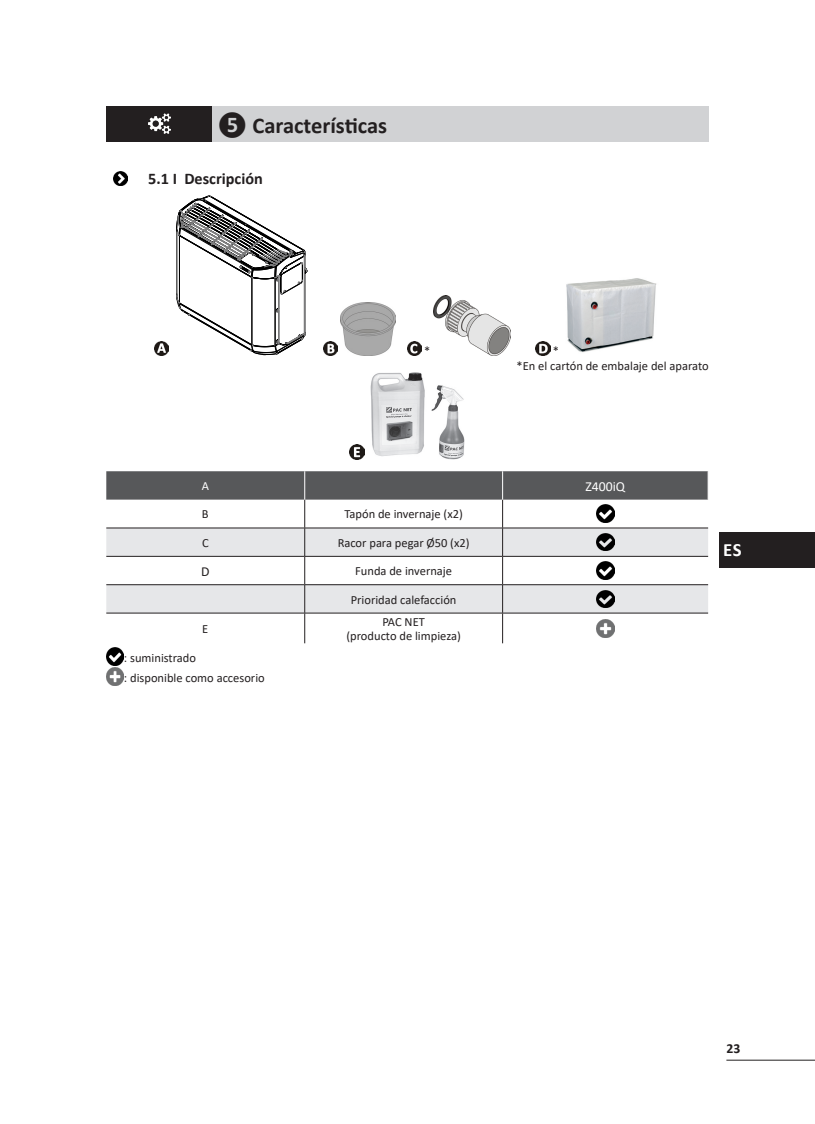
<style>
.page{position:relative;width:815px;height:1124px;background:#fff}
.page>*{position:absolute;margin:0;border:0;box-sizing:border-box;transform-origin:0 0}
.Titre_1{font:700 22.5px "Calibri";color:#231f20}
.t1{font:700 18.75px "Calibri";color:#fff}
.Titre_2{font:700 16.25px "Calibri";color:#231f20}
.Titres_tableaux{font:13.75px "Calibri";color:#fff}
.t2{font:700 13.75px "Calibri";color:#231f20}
.Texte_Normal{font:13.75px "Calibri";color:#231f20}
.Texte_Normal-2{font:12.5px "Calibri";color:#231f20}
.Texte_Normal-3{font:12.5px "Calibri";color:#fff}
</style>
<div class="page">
<hr style="left:726px;top:1059px;width:89px;height:1px;background:#231f20">
<div style="left:106px;top:106px;width:107px;height:36px;background:#231f20"></div>
<div style="left:213px;top:106px;width:496px;height:36px;background:#d1d2d4"></div>
<img style="left:149px;top:113px;width:21px;height:20px">
<img style="left:113px;top:172px;width:15px;height:14px">
<img style="left:155px;top:341px;width:14px;height:14px">
<svg style="left:176px;top:196px;width:131px;height:160px"></svg>
<img style="left:323px;top:341px;width:14px;height:14px">
<img style="left:340px;top:302px;width:56px;height:53px">
<img style="left:407px;top:341px;width:14px;height:14px">
<img style="left:433px;top:295px;width:77px;height:60px">
<img style="left:536px;top:341px;width:14px;height:14px">
<img style="left:566px;top:278px;width:91px;height:74px">
<img style="left:350px;top:445px;width:14px;height:14px">
<img style="left:370px;top:373px;width:94px;height:86px">
<hr style="left:106px;top:612px;width:199px;height:1px;background:#231f20">
<hr style="left:305px;top:612px;width:198px;height:1px;background:#231f20">
<hr style="left:304px;top:613px;width:1px;height:30px;background:#231f20">
<hr style="left:503px;top:612px;width:205px;height:1px;background:#231f20">
<hr style="left:502px;top:613px;width:1px;height:30px;background:#231f20">
<svg style="left:106px;top:471px;width:603px;height:141px"></svg>
<img style="left:597px;top:505px;width:17px;height:17px">
<img style="left:597px;top:533px;width:17px;height:18px">
<img style="left:597px;top:561px;width:17px;height:18px">
<img style="left:597px;top:590px;width:17px;height:17px">
<img style="left:597px;top:619px;width:17px;height:18px">
<img style="left:106px;top:647px;width:18px;height:18px">
<img style="left:106px;top:667px;width:18px;height:18px">
<div style="left:719px;top:531px;width:96px;height:36px;background:#231f20"></div>
<p class="Titre_1" style="left:218px;top:109px;width:171px">❺ Características</p>
<p class="Titre_2" style="left:148px;top:167px;width:116px">5.1 I Descripción</p>
<p class="Texte_Normal-2" style="left:424px;top:342px;width:8px">*</p>
<p class="Texte_Normal-2" style="left:553px;top:342px;width:8px">*</p>
<p class="Texte_Normal-2" style="left:517px;top:357px;width:194px">*En el cartón de embalaje del aparato</p>
<p class="Texte_Normal-3" style="left:202px;top:477px;width:9px">A</p>
<p class="Titres_tableaux" style="left:585px;top:476px;width:41px">Z400iQ</p>
<p class="Texte_Normal-2" style="left:202px;top:505px;width:8px">B</p>
<p class="Texte_Normal-2" style="left:344px;top:505px;width:120px">Tapón de invernaje (x2)</p>
<p class="Texte_Normal-2" style="left:202px;top:534px;width:8px">C</p>
<p class="Texte_Normal-2" style="left:338px;top:534px;width:133px">Racor para pegar Ø50 (x2)</p>
<p class="Texte_Normal" style="left:201px;top:561px;width:10px">D</p>
<p class="Texte_Normal-2" style="left:355px;top:562px;width:98px">Funda de invernaje</p>
<p class="Texte_Normal-2" style="left:351px;top:590px;width:107px">Prioridad calefacción</p>
<p class="Texte_Normal-2" style="left:202px;top:620px;width:8px">E</p>
<p class="Texte_Normal-2" style="left:382px;top:613px;width:44px">PAC NET</p>
<p class="Texte_Normal-2" style="left:346px;top:627px;width:116px">(producto de limpieza)</p>
<p class="Texte_Normal-2" style="left:124px;top:649px;width:74px">: suministrado</p>
<p class="Texte_Normal-2" style="left:124px;top:669px;width:142px">: disponible como accesorio</p>
<h2 class="t1" style="left:723px;top:536px;width:20px">ES</h2>
<p class="t2" style="left:727px;top:1038px;width:15px">23</p>
</div>
